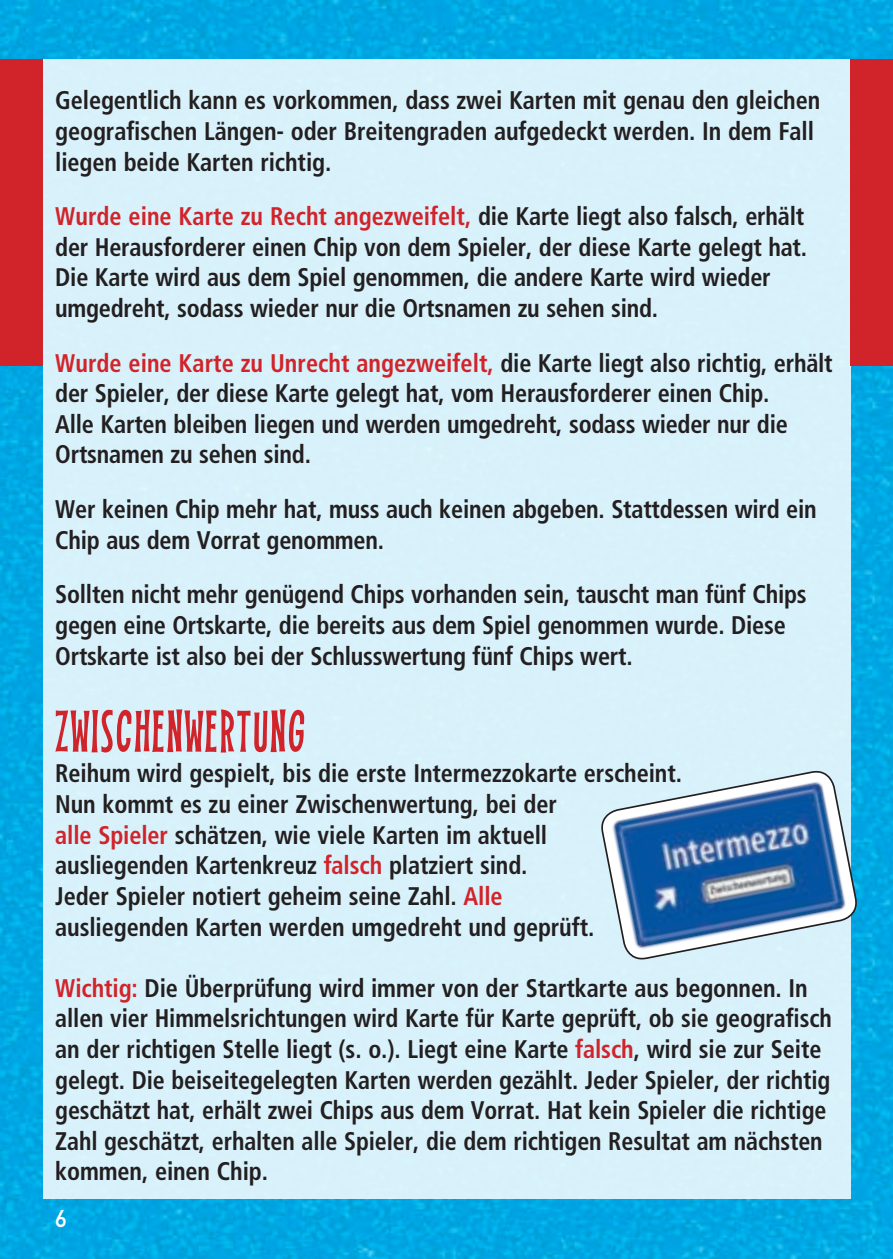
<style>
.page{position:relative;width:893px;height:1259px;background:#fff}
.page>*{position:absolute;margin:0;border:0;box-sizing:border-box;transform-origin:0 0}
.t1{font:60px "Kid Captain PB";letter-spacing:.05em;color:#d1232a}
.t2{font:700 condensed 25.5px/30.6px "Frutiger";letter-spacing:-.005em;color:#231f20;scale:.95 1}
.t3{font:24px "DIN Mittelschrift";color:#fff}
.s1{color:#d1232a}
</style>
<div class="page">
<img style="left:0;top:0;width:893px;height:1259px">
<div style="left:43px;top:60px;width:807px;height:1139px;background:#d8f1fa"></div>
<div style="left:0;top:60px;width:43px;height:306px;background:#d1232a"></div>
<div style="left:850px;top:60px;width:43px;height:306px;background:#d1232a"></div>
<svg style="left:601px;top:768px;width:258px;height:194px"></svg>
<p class="t2" style="left:55px;top:85px;width:807px">Gelegentlich kann es vorkommen, dass zwei Karten mit genau den gleichen geografischen Längen- oder Breitengraden aufgedeckt werden. In dem Fall liegen beide Karten richtig.</p>
<p class="t2" style="left:55px;top:201px;width:793px"><span class="s1">Wurde eine Karte zu Recht angezweifelt,</span> die Karte liegt also falsch, erhält der Herausforderer einen Chip von dem Spieler, der diese Karte gelegt hat.<br>Die Karte wird aus dem Spiel genommen, die andere Karte wird wieder umgedreht, sodass wieder nur die Ortsnamen zu sehen sind.</p>
<p class="t2" style="left:55px;top:347px;width:820px"><span class="s1">Wurde eine Karte zu Unrecht angezweifelt,</span> die Karte liegt also richtig, erhält der Spieler, der diese Karte gelegt hat, vom Herausforderer einen Chip.<br>Alle Karten bleiben liegen und werden umgedreht, sodass wieder nur die Ortsnamen zu sehen sind.</p>
<p class="t2" style="left:55px;top:494px;width:803px">Wer keinen Chip mehr hat, muss auch keinen abgeben. Stattdessen wird ein<br>Chip aus dem Vorrat genommen.</p>
<p class="t2" style="left:55px;top:579px;width:792px">Sollten nicht mehr genügend Chips vorhanden sein, tauscht man fünf Chips gegen eine Ortskarte, die bereits aus dem Spiel genommen wurde. Diese<br>Ortskarte ist also bei der Schlusswertung fünf Chips wert.</p>
<h1 class="t1" style="left:55px;top:698px;width:251px">ZWISCHENWERTUNG</h1>
<p class="t2" style="left:55px;top:758px;width:661px">Reihum wird gespielt, bis die erste Intermezzokarte erscheint.<br>Nun kommt es zu einer Zwischenwertung, bei der<br><span class="s1">alle Spieler</span> schätzen, wie viele Karten im aktuell ausliegenden Kartenkreuz <span class="s1">falsch</span> platziert sind.<br>Jeder Spieler notiert geheim seine Zahl. <span class="s1">Alle<br></span>ausliegenden Karten werden umgedreht und geprüft.</p>
<p class="t2" style="left:55px;top:972px;width:819px"><span class="s1">Wichtig:</span> Die Überprüfung wird immer von der Startkarte aus begonnen. In allen vier Himmelsrichtungen wird Karte für Karte geprüft, ob sie geografisch an der richtigen Stelle liegt (s. o.). Liegt eine Karte <span class="s1">falsch</span>, wird sie zur Seite gelegt. Die beiseitegelegten Karten werden gezählt. Jeder Spieler, der richtig geschätzt hat, erhält zwei Chips aus dem Vorrat. Hat kein Spieler die richtige Zahl geschätzt, erhalten alle Spieler, die dem richtigen Resultat am nächsten kommen, einen Chip.</p>
<p class="t3" style="left:55px;top:1204px;width:13px">6</p>
</div>
